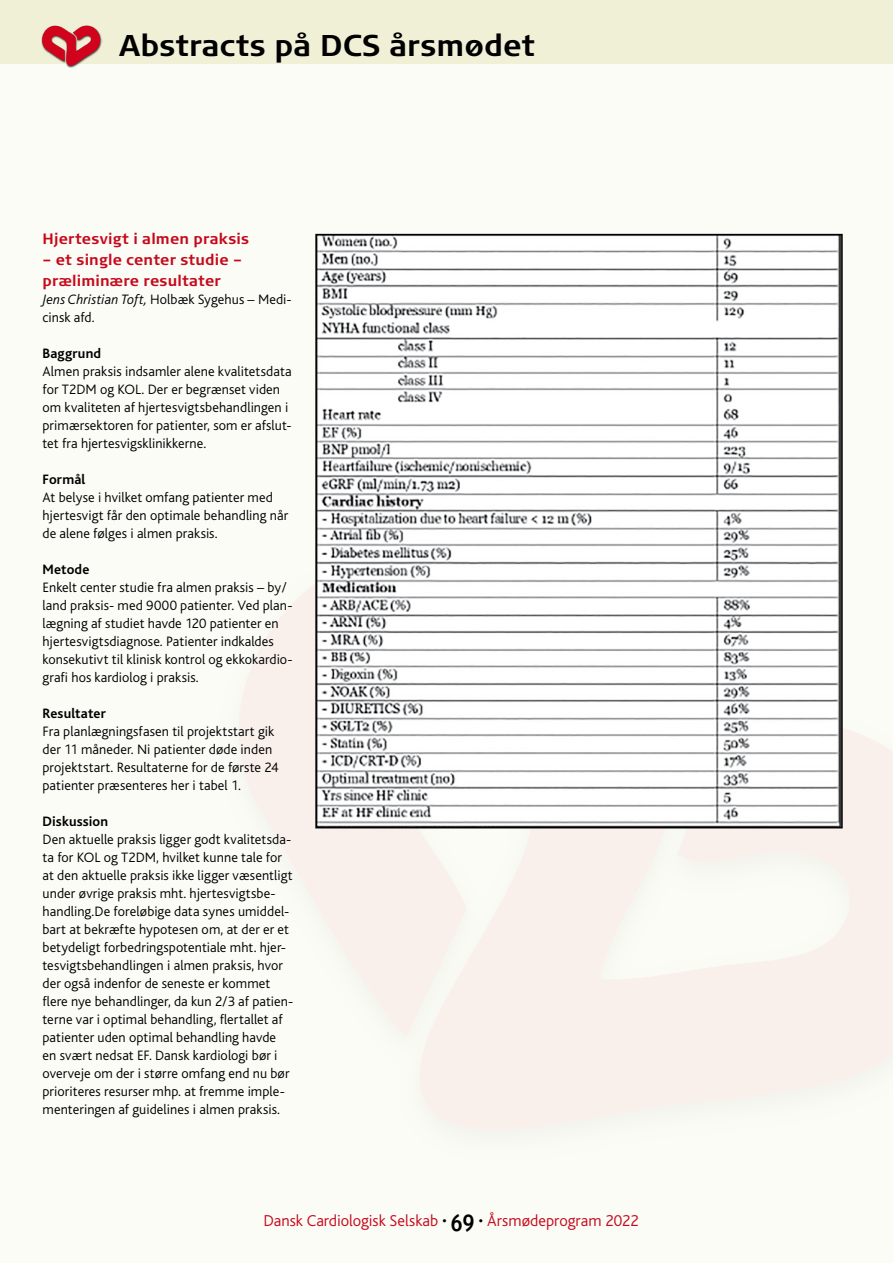
<style>
.page{position:relative;width:893px;height:1263px;background:#fcfcf7}
.page>*{position:absolute;margin:0;border:0;box-sizing:border-box;transform-origin:0 0}
.t1{font:700 30px "Signa Normal";color:#000}
.t2{font:300 16.5px "Bliss";color:#c50a1d}
.t3{font:700 15px/21px "Signa Normal";letter-spacing:.01em;color:#c50a1d}
.t4{font:300 14.25px/18px "Bliss";letter-spacing:.005em;color:#000}
.t5{font:700 14.25px "Bliss";letter-spacing:.01em;color:#000}
.s1{font-style:italic}
.s2{color:#000}
.s3{font-family:"Signa Column";font-weight:700;font-size:23.1px;color:#000}
</style>
<div class="page">
<div style="left:0;top:0;width:893px;height:64px;background:#f0f0d7"></div>
<svg style="left:239px;top:584px;width:654px;height:546px;fill:#f9f0ec"></svg>
<img style="left:41px;top:25px;width:62px;height:43px">
<svg style="left:42px;top:26px;width:58px;height:40px"></svg>
<img style="left:318px;top:237px;width:522px;height:588px">
<div style="left:315px;top:234px;width:528px;height:594px;border:2px solid #000"></div>
<h1 class="t1" style="left:119px;top:28px;width:418px">Abstracts på DCS årsmødet</h1>
<p class="t3" style="left:43px;top:228px;width:208px">Hjertesvigt i almen praksis</p>
<p class="t3" style="left:43px;top:249px;width:201px">– et single center studie – præliminære resultater</p>
<p class="t4" style="left:43px;top:291px;width:251px"><span class="s1">Jens Christian Toft,</span> Holbæk Sygehus – Medi&shy;cinsk afd.</p>
<p class="t5" style="left:43px;top:346px;width:60px">Baggrund</p>
<p class="t4" style="left:43px;top:363px;width:251px">Almen praksis indsamler alene kvalitetsdata for T2DM og KOL. Der er begrænset viden om kvaliteten af hjertesvigtsbehandlingen i primærsektoren for patienter, som er afslut&shy;tet fra hjertesvigsklinikkerne.</p>
<p class="t5" style="left:43px;top:472px;width:44px">Formål</p>
<p class="t4" style="left:43px;top:489px;width:247px">At belyse i hvilket omfang patienter med hjertesvigt får den optimale behandling når de alene følges i almen praksis.</p>
<p class="t5" style="left:43px;top:562px;width:48px">Metode</p>
<p class="t4" style="left:43px;top:579px;width:252px">Enkelt center studie fra almen praksis – by/ land praksis- med 9000 patienter. Ved plan&shy;lægning af studiet havde 120 patienter en hjertesvigtsdiagnose. Patienter indkaldes konsekutivt til klinisk kontrol og ekkokardio&shy;grafi hos kardiolog i praksis.</p>
<p class="t5" style="left:43px;top:706px;width:65px">Resultater</p>
<p class="t4" style="left:43px;top:723px;width:238px">Fra planlægningsfasen til projektstart gik der 11 måneder. Ni patienter døde inden projektstart. Resultaterne for de første 24 patienter præsenteres her i tabel 1.</p>
<p class="t5" style="left:43px;top:814px;width:67px">Diskussion</p>
<p class="t4" style="left:43px;top:831px;width:252px">Den aktuelle praksis ligger godt kvalitetsda&shy;ta for KOL og T2DM, hvilket kunne tale for at den aktuelle praksis ikke ligger væsentligt under øvrige praksis mht. hjertesvigtsbe&shy;handling.De foreløbige data synes umiddel&shy;bart at bekræfte hypotesen om, at der er et betydeligt forbedringspotentiale mht. hjer&shy;tesvigtsbehandlingen i almen praksis, hvor der også indenfor de seneste er kommet flere nye behandlinger, da kun 2/3 af patien&shy;terne var i optimal behandling, flertallet af patienter uden optimal behandling havde en svært nedsat EF. Dansk kardiologi bør i overveje om der i større omfang end nu bør prioriteres resurser mhp. at fremme imple&shy;menteringen af guidelines i almen praksis.</p>
<p class="t2" style="left:263px;top:1212px;width:377px">Dansk Cardiologisk Selskab <span class="s2">•</span> <span class="s3">69</span> <span class="s2">•</span> Årsmødeprogram 2022</p>
</div>
